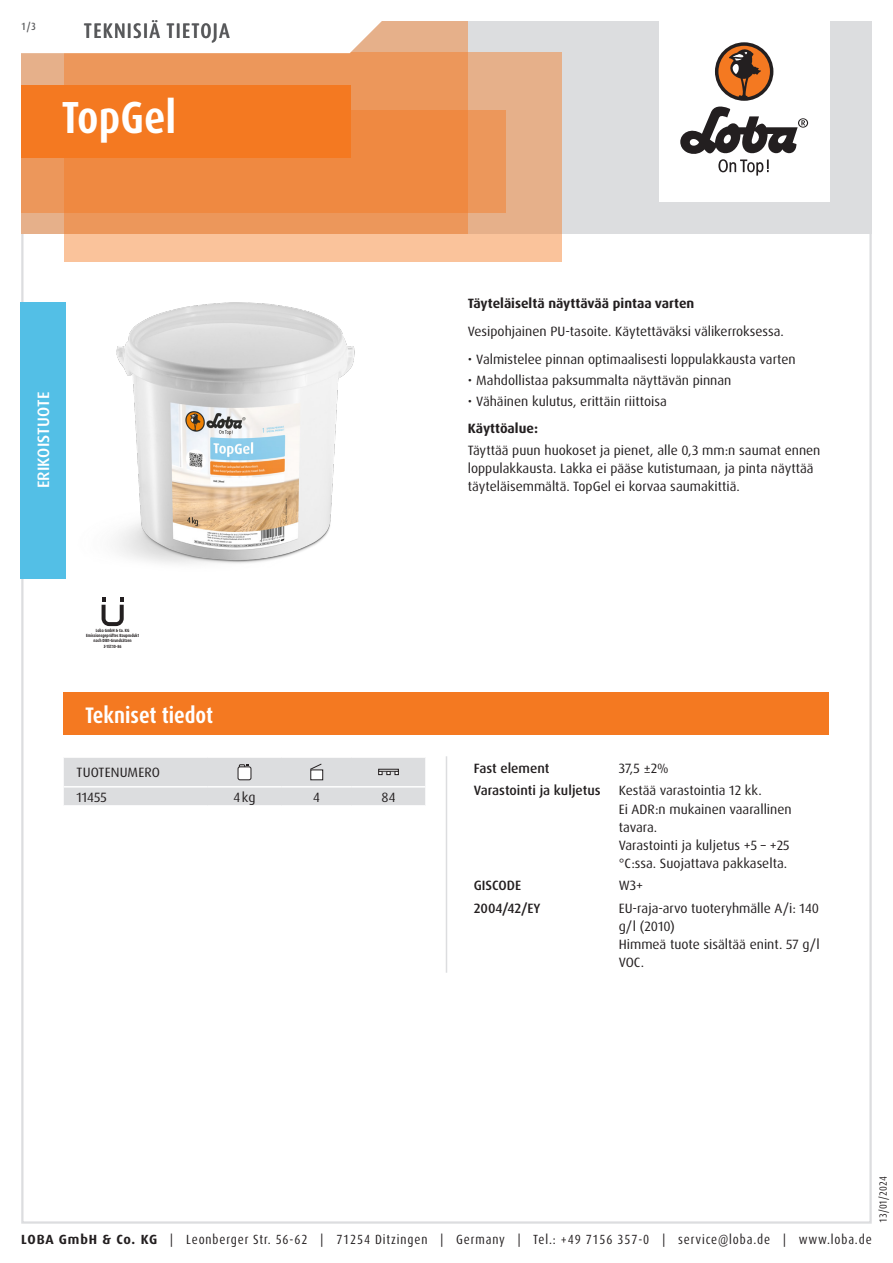
<style>
.page{position:relative;width:893px;height:1263px;background:#fff}
.page>*{position:absolute;margin:0;border:0;box-sizing:border-box;transform-origin:0 0}
.Produktname_weiss{font:700 condensed 45px "Dax Pro";color:#fff}
.Abschnitt{font:700 condensed 22.5px "Dax Pro";color:#fff}
.TI{font:500 condensed 21px "Dax Pro";letter-spacing:.06em;color:#57585a}
.Produktart_Grundierung{font:500 16.5px "Dax Pro";letter-spacing:.01em;color:#fff}
.Text{font:13.5px/18px "Dax Pro";color:#231f20}
.Text_ohne_Silbentrennung{font:13.5px/18px "Dax Pro";color:#231f20}
.Text_Medium{font:500 13.5px "Dax Pro";color:#231f20}
.Text_Bold{font:700 13.5px "Dax Pro";color:#231f20}
.Text_Großbuchstaben{font:13.5px "Dax Pro";letter-spacing:.01em;color:#231f20}
.Text_zentriert{font:13.5px "Dax Pro";color:#231f20}
.t1{font:condensed 13.35px "Dax Pro";letter-spacing:.065em;color:#231f20}
.t2{font:condensed 10.5px "Dax Pro";color:#231f20}
.t3{font:500 condensed 10.5px "Dax Pro";color:#57585a}
.t4{font:700 4.5px/5.2px "Dax Pro";color:#231f20;text-align:center;scale:.82 1}
.s1{font-weight:700;font-stretch:normal}
</style>
<div class="page">
<hr style="left:446px;top:756px;width:1px;height:217px;background:#dcdddf">
<svg style="left:64px;top:757px;width:361px;height:48px;background:#dcdddf"></svg>
<div style="left:378px;top:769px;width:21px;height:2px;background:#fff;border:1px solid #231f20"></div>
<div style="left:64px;top:692px;width:765px;height:43px;background:#f47921"></div>
<svg style="left:102px;top:597px;width:22px;height:29px"></svg>
<img style="left:116px;top:302px;width:239px;height:262px">
<div style="left:20px;top:302px;width:46px;height:276px;background:#53bfe6"></div>
<div style="left:21px;top:21px;width:851px;height:213px;background:#dcdddf"></div>
<div style="left:659px;top:0;width:170px;height:202px;background:#fff"></div>
<svg style="left:680px;top:106px;width:128px;height:70px"></svg>
<div style="left:715px;top:42px;width:58px;height:59px;background:#231f20;border-radius:50%"></div>
<svg style="left:718px;top:45px;width:52px;height:52px"></svg>
<div style="left:64px;top:52px;width:497px;height:209px;background:linear-gradient(to right,#fec79f,#efb992)"></div>
<div style="left:21px;top:111px;width:485px;height:102px;background:#ec975b"></div>
<svg style="left:21px;top:21px;width:447px;height:213px;background:#ed9150"></svg>
<svg style="left:21px;top:21px;width:411px;height:34px;background:#faede4"></svg>
<div style="left:21px;top:85px;width:330px;height:72px;background:#f47921"></div>
<p class="t3" style="left:21px;top:19px;width:16px">1/3</p>
<p class="TI" style="left:84px;top:17px;width:147px">TEKNISIÄ TIETOJA</p>
<p class="Produktname_weiss" style="left:61px;top:89px;width:116px">TopGel</p>
<p class="Produktart_Grundierung" style="left:33px;top:488px;width:98px;rotate:-90deg">ERIKOISTUOTE</p>
<p class="t4" style="left:86px;top:628px;width:66px">Loba GmbH &amp; Co. KG<br>Emissionsgeprüftes Bauprodukt nach DIBt-Grundsätzen<br>Z-157.10-86</p>
<p class="Abschnitt" style="left:85px;top:700px;width:130px">Tekniset tiedot</p>
<p class="Text_Großbuchstaben" style="left:77px;top:764px;width:85px">TUOTENUMERO</p>
<p class="Text" style="left:77px;top:788px;width:32px">11455</p>
<p class="Text_zentriert" style="left:233px;top:788px;width:23px">4kg</p>
<p class="Text_zentriert" style="left:313px;top:788px;width:8px">4</p>
<p class="Text_zentriert" style="left:382px;top:788px;width:15px">84</p>
<p class="Text_Bold" style="left:468px;top:295px;width:228px">Täyteläiseltä näyttävää pintaa varten</p>
<p class="Text" style="left:468px;top:323px;width:318px">Vesipohjainen PU-tasoite. Käytettäväksi välikerroksessa.</p>
<p class="Text" style="left:468px;top:350px;width:329px">• Valmistelee pinnan optimaalisesti loppulakkausta varten</p>
<p class="Text" style="left:468px;top:371px;width:265px">• Mahdollistaa paksummalta näyttävän pinnan</p>
<p class="Text" style="left:468px;top:392px;width:201px">• Vähäinen kulutus, erittäin riittoisa</p>
<p class="Text_Bold" style="left:468px;top:420px;width:72px">Käyttöalue:</p>
<p class="Text" style="left:468px;top:441px;width:354px">Täyttää puun huokoset ja pienet, alle 0,3 mm:n saumat ennen loppulakkausta. Lakka ei pääse kutistumaan, ja pinta näyttää täyteläisemmältä. TopGel ei korvaa saumakittiä.</p>
<p class="Text_Medium" style="left:474px;top:759px;width:77px">Fast element</p>
<p class="Text_ohne_Silbentrennung" style="left:619px;top:759px;width:51px">37,5 ±2%</p>
<p class="Text_Medium" style="left:474px;top:782px;width:128px">Varastointi ja kuljetus</p>
<p class="Text_ohne_Silbentrennung" style="left:619px;top:782px;width:145px">Kestää varastointia 12 kk.</p>
<p class="Text_ohne_Silbentrennung" style="left:619px;top:800px;width:174px">Ei ADR:n mukainen vaarallinen tavara.</p>
<p class="Text_ohne_Silbentrennung" style="left:619px;top:836px;width:172px">Varastointi ja kuljetus +5 – +25 °C:ssa. Suojattava pakkaselta.</p>
<p class="Text_Medium" style="left:474px;top:877px;width:49px">GISCODE</p>
<p class="Text_ohne_Silbentrennung" style="left:619px;top:876px;width:26px">W3+</p>
<p class="Text_Medium" style="left:474px;top:899px;width:68px">2004/42/EY</p>
<p class="Text_ohne_Silbentrennung" style="left:619px;top:899px;width:202px">EU-raja-arvo tuoteryhmälle A/i: 140 g/l (2010)</p>
<p class="Text_ohne_Silbentrennung" style="left:619px;top:935px;width:202px">Himmeä tuote sisältää enint. 57 g/l<br>VOC.</p>
<p class="t2" style="left:876px;top:1222px;width:48px;rotate:-90deg">13/01/2024</p>
<p class="t1" style="left:21px;top:1230px;width:852px"><span class="s1">LOBA GmbH &amp; Co. KG</span> | Leonberger Str. 56-62 | 71254 Ditzingen | Germany | Tel.: +49 7156 357-0 | service@loba.de | www.loba.de</p>
</div>
